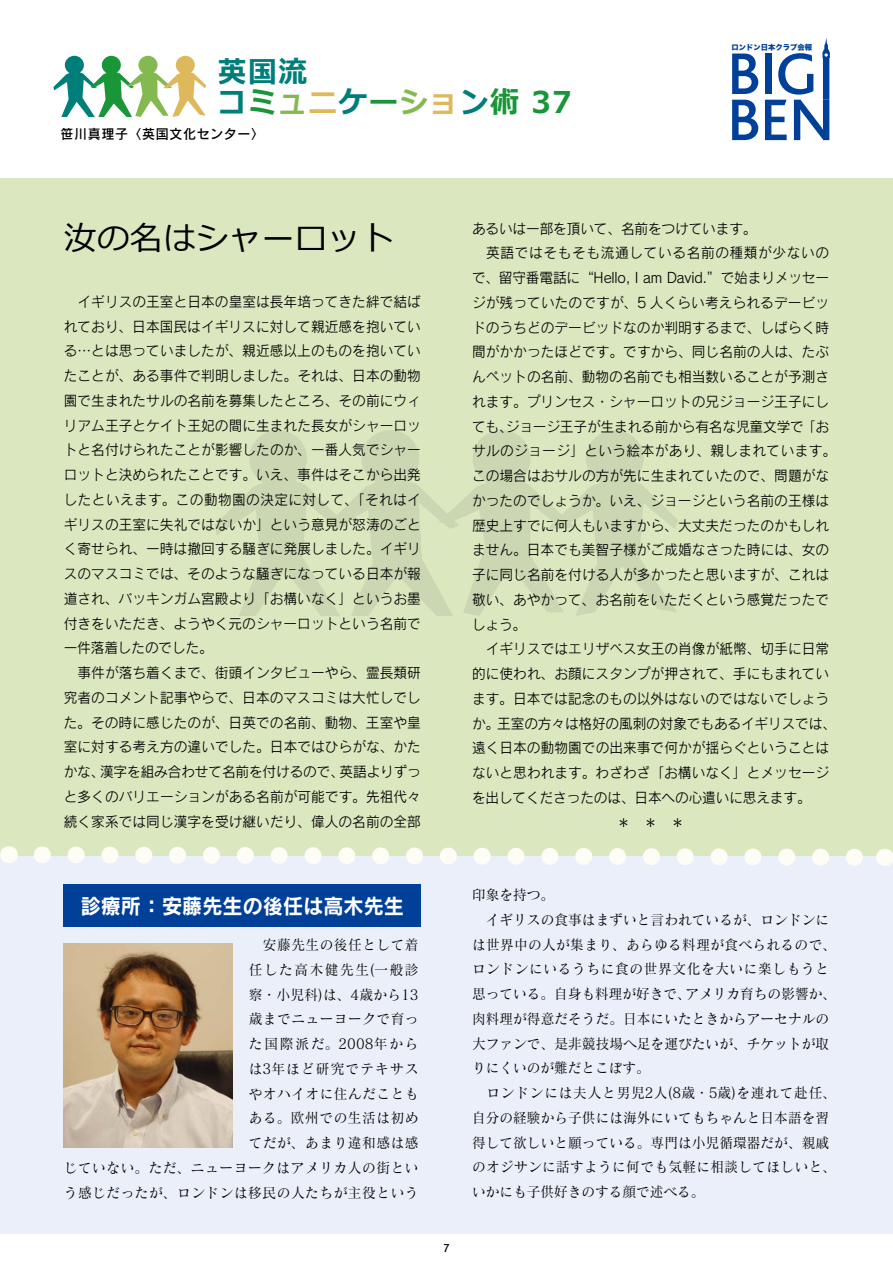
<style>
.page{position:relative;width:893px;height:1263px;background:#fff}
.page>*{position:absolute;margin:0;border:0;box-sizing:border-box;transform-origin:0 0}
.t1{font:33px "Meiryo";color:#000}
.t2{font:700 30px/30px "Meiryo";letter-spacing:.05em;color:#007e7a;scale:.96 1}
.t3{font:21px "Rodin CID B 83 pv RKSJ H";color:#fff;scale:.96 1}
.t4{font:14.25px/24.8px "Rodin CID M 83 pv RKSJ H";letter-spacing:.005em;color:#000;scale:.96 1}
.t5{font:14.25px/24.8px "Matisse CID M 83 pv RKSJ H";letter-spacing:.005em;color:#000;scale:.96 1}
.t6{font:14.25px/24.8px "Matisse CID M 83 pv RKSJ H";letter-spacing:.025em;color:#000;text-align:right;scale:.96 1}
.t7{font:14.25px "Rodin CID M 83 pv RKSJ H";letter-spacing:.025em;color:#000;scale:.96 1}
.t8{font:14.25px "Rodin CID M 83 pv RKSJ H";letter-spacing:.045em;color:#000;scale:.96 1}
.t9{font:13.5px "Rodin CID DB 83 pv RKSJ H";letter-spacing:.05em;color:#000;scale:.96 1}
.t10{font:500 12px "Bliss";color:#000}
.t11{font:7.35px "Hira Kaku Std W8 90 pv RKSJ H";color:#004098}
.s1{color:#189638}
.s2{color:#84b951}
.s3{color:#deb85b}
</style>
<div class="page">
<div style="left:0;top:856px;width:893px;height:377px;background:#eaeff9"></div>
<div style="left:0;top:179px;width:893px;height:677px;background:#dbe7bf"></div>
<svg style="left:732px;top:54px;width:26px;height:40px"></svg>
<svg style="left:732px;top:100px;width:26px;height:40px"></svg>
<svg style="left:765px;top:38px;width:65px;height:102px"></svg>
<div style="left:249px;top:430px;width:58px;height:57px;background:#cbd6b2;border-radius:50%"></div>
<div style="left:361px;top:430px;width:58px;height:57px;background:#cbd6b2;border-radius:50%"></div>
<div style="left:473px;top:430px;width:57px;height:57px;background:#cbd6b2;border-radius:50%"></div>
<svg style="left:215px;top:477px;width:463px;height:139px"></svg>
<div style="left:586px;top:430px;width:58px;height:57px;background:#cbd6b2;border-radius:50%"></div>
<div style="left:65px;top:56px;width:19px;height:18px;background:#007e7a;border-radius:50%"></div>
<div style="left:102px;top:56px;width:19px;height:18px;background:#189638;border-radius:50%"></div>
<div style="left:138px;top:56px;width:19px;height:18px;background:#84b951;border-radius:50%"></div>
<svg style="left:54px;top:71px;width:152px;height:46px"></svg>
<div style="left:176px;top:56px;width:19px;height:18px;background:#deb85b;border-radius:50%"></div>
<svg style="left:9px;top:846px;width:1px;height:17px"></svg>
<svg style="left:33px;top:846px;width:852px;height:20px"></svg>
<img style="left:64px;top:943px;width:169px;height:204px">
<div style="left:64px;top:884px;width:357px;height:43px;background:#004098"></div>
<h2 class="t2" style="left:218px;top:59px;width:370px">英国流<br>コ<span class="s1">ミ</span><span class="s2">ュ</span><span class="s3">ニ</span>ケ<span class="s1">ー</span><span class="s2">シ</span><span class="s3">ョ</span>ン<span class="s1">術 37</span></h2>
<p class="t9" style="left:61px;top:129px;width:213px">笹川真理子〈英国文化センター〉</p>
<p class="t11" style="left:731px;top:44px;width:82px">ロンドン日本クラブ会報</p>
<h1 class="t1" style="left:64px;top:215px;width:332px">汝の名はシャーロット</h1>
<p class="t4" style="left:472px;top:218px;width:298px">あるいは一部を頂いて、名前をつけています。</p>
<p class="t8" style="left:472px;top:248px;width:374px">　英語ではそもそも流通している名前の種類が少ないの</p>
<p class="t4" style="left:472px;top:267px;width:374px">で、留守番電話に“Hello, I am David.”で始まりメッセー</p>
<p class="t4" style="left:472px;top:292px;width:374px">ジが残っていたのですが、5 人くらい考えられるデービッ</p>
<p class="t4" style="left:472px;top:317px;width:374px">ドのうちどのデービッドなのか判明するまで、しばらく時</p>
<p class="t4" style="left:472px;top:341px;width:374px">間がかかったほどです。ですから、同じ名前の人は、たぶ</p>
<p class="t4" style="left:472px;top:366px;width:374px">んペットの名前、動物の名前でも相当数いることが予測さ</p>
<p class="t4" style="left:472px;top:391px;width:374px">れます。プリンセス・シャーロットの兄ジョージ王子にし</p>
<p class="t4" style="left:472px;top:416px;width:374px">ても、ジョージ王子が生まれる前から有名な児童文学で「お</p>
<p class="t7" style="left:472px;top:446px;width:381px">サルのジョージ」という絵本があり、親しまれています。</p>
<p class="t4" style="left:472px;top:465px;width:374px">この場合はおサルの方が先に生まれていたので、問題がな</p>
<p class="t4" style="left:472px;top:490px;width:374px">かったのでしょうか。いえ、ジョージという名前の王様は</p>
<p class="t4" style="left:472px;top:515px;width:374px">歴史上すでに何人もいますから、大丈夫だったのかもしれ</p>
<p class="t4" style="left:472px;top:539px;width:374px">ません。日本でも美智子様がご成婚なさった時には、女の</p>
<p class="t4" style="left:472px;top:564px;width:374px">子に同じ名前を付ける人が多かったと思いますが、これは</p>
<p class="t4" style="left:472px;top:589px;width:374px">敬い、あやかって、お名前をいただくという感覚だったで</p>
<p class="t4" style="left:472px;top:614px;width:58px">しょう。</p>
<p class="t4" style="left:472px;top:638px;width:374px">　イギリスではエリザベス女王の肖像が紙幣、切手に日常</p>
<p class="t4" style="left:472px;top:663px;width:374px">的に使われ、お顔にスタンプが押されて、手にもまれてい</p>
<p class="t4" style="left:472px;top:688px;width:374px">ます。日本では記念のもの以外はないのではないでしょう</p>
<p class="t4" style="left:472px;top:713px;width:381px">か。王室の方々は格好の風刺の対象でもあるイギリスでは、</p>
<p class="t4" style="left:472px;top:737px;width:374px">遠く日本の動物園での出来事で何かが揺らぐということは</p>
<p class="t4" style="left:472px;top:762px;width:374px">ないと思われます。わざわざ「お構いなく」とメッセージ</p>
<p class="t4" style="left:472px;top:787px;width:354px">を出してくださったのは、日本への心遣いに思えます。</p>
<p class="t4" style="left:617px;top:812px;width:72px">＊　＊　＊</p>
<p class="t4" style="left:64px;top:291px;width:374px">　イギリスの王室と日本の皇室は長年培ってきた絆で結ばれており、日本国民はイギリスに対して親近感を抱いている…とは思っていましたが、親近感以上のものを抱いていたことが、ある事件で判明しました。それは、日本の動物園で生まれたサルの名前を募集したところ、その前にウィリアム王子とケイト王妃の間に生まれた長女がシャーロットと名付けられたことが影響したのか、一番人気でシャーロットと決められたことです。いえ、事件はそこから出発したといえます。この動物園の決定に対して、「それはイギリスの王室に失礼ではないか」という意見が怒涛のごとく寄せられ、一時は撤回する騒ぎに発展しました。イギリスのマスコミでは、そのような騒ぎになっている日本が報道され、バッキンガム宮殿より「お構いなく」というお墨付きをいただき、ようやく元のシャーロットという名前で一件落着したのでした。<br>　事件が落ち着くまで、街頭インタビューやら、霊長類研究者のコメント記事やらで、日本のマスコミは大忙しでした。その時に感じたのが、日英での名前、動物、王室や皇室に対する考え方の違いでした。日本ではひらがな、かたかな、漢字を組み合わせて名前を付けるので、英語よりずっと多くのバリエーションがある名前が可能です。先祖代々続く家系では同じ漢字を受け継いだり、偉人の名前の全部</p>
<h3 class="t3" style="left:81px;top:898px;width:338px">診療所：安藤先生の後任は高木先生</h3>
<p class="t6" style="left:64px;top:934px;width:371px">　安藤先生の後任として着<br>任した高木健先生(一般診<br>察・小児科)は、4歳から13<br>歳までニューヨークで育っ<br>た国際派だ。2008年から<br>は3年ほど研究でテキサス<br>やオハイオに住んだことも<br>ある。欧州での生活は初め<br>てだが、あまり違和感は感<br>じていない。ただ、ニューヨークはアメリカ人の街という感じだったが、ロンドンは移民の人たちが主役という</p>
<p class="t10" style="left:443px;top:1241px;width:8px">7</p>
<p class="t5" style="left:472px;top:884px;width:381px">印象を持つ。<br>　イギリスの食事はまずいと言われているが、ロンドンには世界中の人が集まり、あらゆる料理が食べられるので、ロンドンにいるうちに食の世界文化を大いに楽しもうと思っている。自身も料理が好きで、アメリカ育ちの影響か、肉料理が得意だそうだ。日本にいたときからアーセナルの大ファンで、是非競技場へ足を運びたいが、チケットが取りにくいのが難だとこぼす。<br>　ロンドンには夫人と男児2人(8歳・5歳)を連れて赴任、自分の経験から子供には海外にいてもちゃんと日本語を習得して欲しいと願っている。専門は小児循環器だが、親戚のオジサンに話すように何でも気軽に相談してほしいと、いかにも子供好きのする顔で述べる。</p>
</div>
